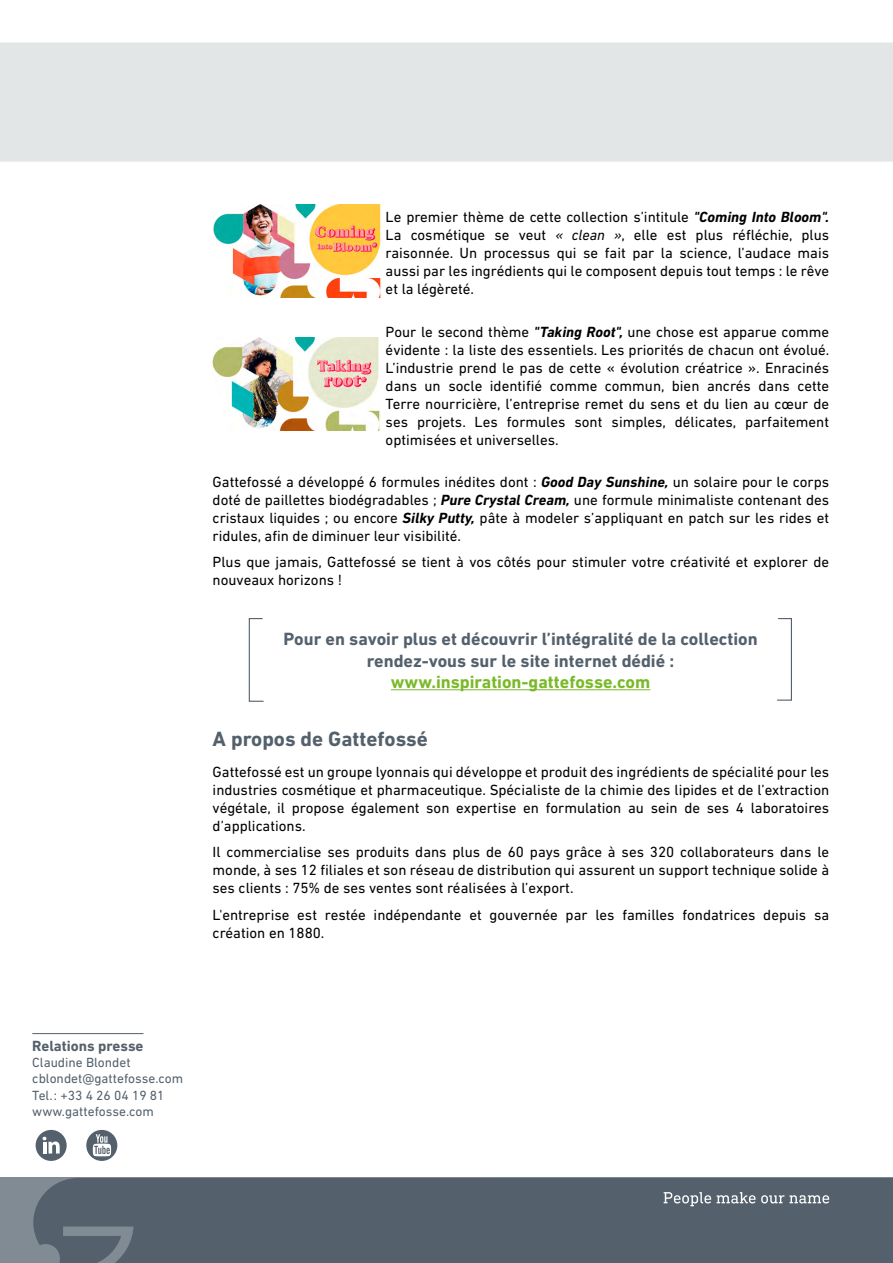
<style>
.page{position:relative;width:893px;height:1263px;background:#fff}
.page>*{position:absolute;margin:0;border:0;box-sizing:border-box;transform-origin:0 0}
.t1{font:700 21px "DIN Next LT Pro";color:#54616c}
.t2{font:700 18px/21.6px "DIN Next LT Pro";color:#54616c;text-align:center}
.t3{font:700 18px "DIN Next LT Pro";color:#7ab929}
.t4{font:15px/18px "DIN Next LT Pro";color:#000;text-align:justify}
.t5{font:700 15px "DIN Next LT Pro";color:#54616c}
.t6{font:13.5px/16.2px "DIN Next LT Pro";color:#54616c}
.s1{font-weight:700;font-style:italic}
.s2{font-style:italic}
</style>
<div class="page">
<div style="left:0;top:1178px;width:893px;height:85px;background:#54616c"></div>
<div style="left:86px;top:1130px;width:31px;height:31px;background:#54616c;border-radius:50%"></div>
<svg style="left:93px;top:1134px;width:18px;height:22px"></svg>
<div style="left:36px;top:1130px;width:31px;height:31px;background:#54616c;border-radius:50%"></div>
<svg style="left:43px;top:1137px;width:17px;height:16px"></svg>
<hr style="left:391px;top:689px;width:259px;height:1px;background:#7ab929">
<svg style="left:248px;top:618px;width:16px;height:84px"></svg>
<svg style="left:777px;top:618px;width:15px;height:83px"></svg>
<img style="left:213px;top:204px;width:168px;height:93px">
<img style="left:213px;top:338px;width:167px;height:92px">
<div style="left:0;top:43px;width:893px;height:119px;background:#e3e6e6"></div>
<svg style="left:664px;top:1192px;width:165px;height:14px;background:#7c868e"></svg>
<hr style="left:32px;top:1033px;width:111px;height:1px;background:#54616c">
<p class="t4" style="left:386px;top:207px;width:445px">Le premier thème de cette collection s’intitule <span class="s1">"Coming Into Bloom".<br></span>La cosmétique se veut <span class="s2">« clean »</span>, elle est plus réfléchie, plus raisonnée. Un processus qui se fait par la science, l’audace mais aussi par les ingrédients qui le composent depuis tout temps : le rêve et la légèreté.</p>
<p class="t4" style="left:386px;top:322px;width:445px">Pour le second thème <span class="s1">"Taking Root",</span> une chose est apparue comme évidente : la liste des essentiels. Les priorités de chacun ont évolué.<br>L’industrie prend le pas de cette « évolution créatrice ». Enracinés dans un socle identifié comme commun, bien ancrés dans cette Terre nourricière, l’entreprise remet du sens et du lien au cœur de ses projets. Les formules sont simples, délicates, parfaitement optimisées et universelles.</p>
<p class="t4" style="left:213px;top:472px;width:618px">Gattefossé a développé 6 formules inédites dont : <span class="s1">Good Day Sunshine,</span> un solaire pour le corps doté de paillettes biodégradables ; <span class="s1">Pure Crystal Cream,</span> une formule minimaliste contenant des cristaux liquides ; ou encore <span class="s1">Silky Putty,</span> pâte à modeler s’appliquant en patch sur les rides et ridules, afin de diminuer leur visibilité.</p>
<p class="t4" style="left:213px;top:553px;width:618px">Plus que jamais, Gattefossé se tient à vos côtés pour stimuler votre créativité et explorer de nouveaux horizons !</p>
<p class="t2" style="left:283px;top:628px;width:476px">Pour en savoir plus et découvrir l’intégralité de la collection rendez-vous sur le site internet dédié :</p>
<p class="t3" style="left:391px;top:672px;width:261px">www.inspiration-gattefosse.com</p>
<h1 class="t1" style="left:213px;top:727px;width:217px">A propos de Gattefossé</h1>
<p class="t4" style="left:213px;top:762px;width:618px">Gattefossé est un groupe lyonnais qui développe et produit des ingrédients de spécialité pour les industries cosmétique et pharmaceutique. Spécialiste de la chimie des lipides et de l’extraction végétale, il propose également son expertise en formulation au sein de ses 4 laboratoires d’applications.</p>
<p class="t4" style="left:213px;top:843px;width:618px">Il commercialise ses produits dans plus de 60 pays grâce à ses 320 collaborateurs dans le monde, à ses 12 filiales et son réseau de distribution qui assurent un support technique solide à ses clients : 75% de ses ventes sont réalisées à l’export.</p>
<p class="t4" style="left:213px;top:905px;width:618px">L'entreprise est restée indépendante et gouvernée par les familles fondatrices depuis sa création en 1880.</p>
<p class="t5" style="left:32px;top:1037px;width:113px">Relations presse</p>
<p class="t6" style="left:32px;top:1054px;width:152px">Claudine Blondet cblondet@gattefosse.com<br>Tel.: +33 4 26 04 19 81 www.gattefosse.com</p>
</div>
